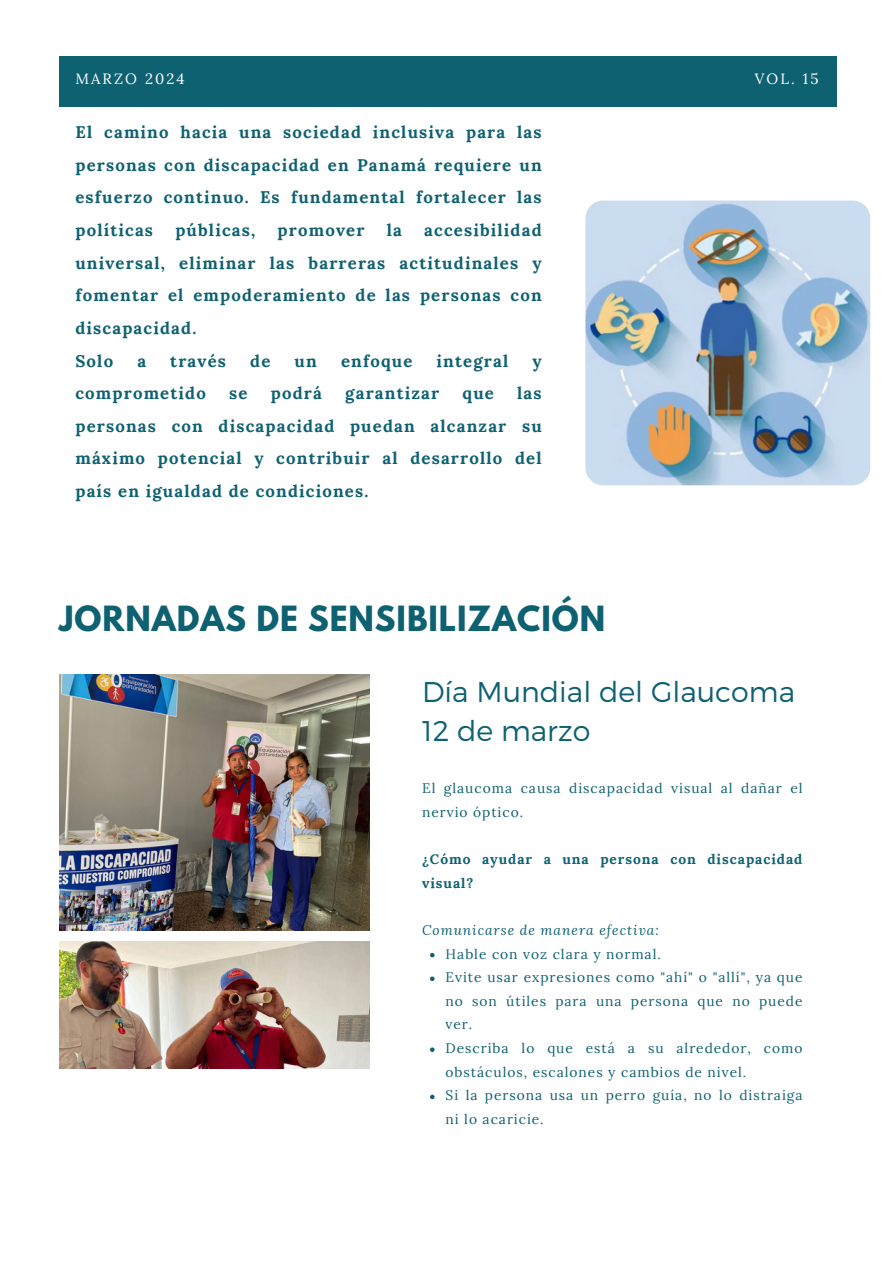
<style>
.page{position:relative;width:894px;height:1264px;background:#fff}
.page>*{position:absolute;margin:0;border:0;box-sizing:border-box;transform-origin:0 0}
.t1{font:700 30.75px "League Spartan";letter-spacing:.03em;color:#0e6171}
.t2{font:300 28.5px/39.3px "Montserrat";color:#0e6171}
.t3{font:700 16.8px/32.7px "Lora";letter-spacing:.07em;color:#0e6171;text-align:justify}
.t4{font:14.85px "Lora";letter-spacing:.14em;color:#fff}
.t5{font:13.8px/23.7px "Lora";letter-spacing:.07em;color:#0e6171}
.t6{font:700 13.8px/23.7px "Lora";letter-spacing:.07em;color:#0e6171}
.t7{font:italic 13.8px "Lora";letter-spacing:.07em;color:#0e6171}
</style>
<div class="page">
<img style="left:59px;top:674px;width:311px;height:256px">
<img style="left:59px;top:941px;width:311px;height:127px">
<div style="left:59px;top:56px;width:776px;height:51px;background:#0e6171"></div>
<img style="left:585px;top:200px;width:285px;height:285px;border-radius:18px">
<svg style="left:430px;top:952px;width:4px;height:5px"></svg>
<svg style="left:430px;top:976px;width:4px;height:5px"></svg>
<svg style="left:430px;top:1047px;width:4px;height:4px"></svg>
<svg style="left:430px;top:1094px;width:4px;height:5px"></svg>
<p class="t4" style="left:75px;top:69px;width:111px">MARZO 2024</p>
<p class="t4" style="left:754px;top:69px;width:65px">VOL. 15</p>
<p class="t3" style="left:75px;top:115px;width:467px">El camino hacia una sociedad inclusiva para las personas con discapacidad en Panamá requiere un esfuerzo continuo. Es fundamental fortalecer las políticas</p>
<p class="t3" style="left:175px;top:213px;width:81px">públicas,</p>
<p class="t3" style="left:277px;top:213px;width:88px">promover</p>
<p class="t3" style="left:386px;top:213px;width:17px">la</p>
<p class="t3" style="left:75px;top:213px;width:467px;text-align:left;text-indent:349px">accesibilidad universal, eliminar las barreras actitudinales y fomentar el empoderamiento de las personas con discapacidad.<br>Solo</p>
<p class="t3" style="left:137px;top:344px;width:10px">a</p>
<p class="t3" style="left:170px;top:344px;width:57px">través</p>
<p class="t3" style="left:250px;top:344px;width:22px">de</p>
<p class="t3" style="left:294px;top:344px;width:24px">un</p>
<p class="t3" style="left:341px;top:344px;width:73px">enfoque</p>
<p class="t3" style="left:436px;top:344px;width:73px">integral</p>
<p class="t3" style="left:532px;top:344px;width:11px">y</p>
<p class="t3" style="left:75px;top:376px;width:132px">comprometido</p>
<p class="t3" style="left:229px;top:376px;width:20px">se</p>
<p class="t3" style="left:271px;top:376px;width:53px">podrá</p>
<p class="t3" style="left:345px;top:376px;width:95px">garantizar</p>
<p class="t3" style="left:462px;top:376px;width:33px">que</p>
<p class="t3" style="left:75px;top:376px;width:467px;text-indent:441px">las personas con discapacidad puedan alcanzar su máximo potencial y contribuir al desarrollo del país en igualdad de condiciones.</p>
<h4 class="t1" style="left:59px;top:603px;width:547px">JORNADAS DE SENSIBILIZACIÓN</h4>
<p class="t2" style="left:422px;top:671px;width:374px">Día Mundial del Glaucoma<br>12 de marzo</p>
<h4 class="t5" style="left:422px;top:776px;width:382px">El glaucoma causa discapacidad visual al dañar el nervio óptico.</h4>
<h3 class="t6" style="left:422px;top:847px;width:382px">¿Cómo ayudar a una persona con discapacidad visual?</h3>
<p class="t7" style="left:422px;top:920px;width:238px">Comunicarse de manera efectiva:</p>
<h1 class="t5" style="left:445px;top:941px;width:217px">Hable con voz clara y normal.</h1>
<h2 class="t5" style="left:445px;top:965px;width:358px;text-align:justify">Evite usar expresiones como "ahí" o "allí", ya que no son útiles para una persona que no puede ver.</h2>
<p class="t5" style="left:445px;top:1036px;width:358px">Describa lo que está a su alrededor, como obstáculos, escalones y cambios de nivel.</p>
<h5 class="t5" style="left:445px;top:1083px;width:358px">Si la persona usa un perro guía, no lo distraiga ni lo acaricie.</h5>
</div>
